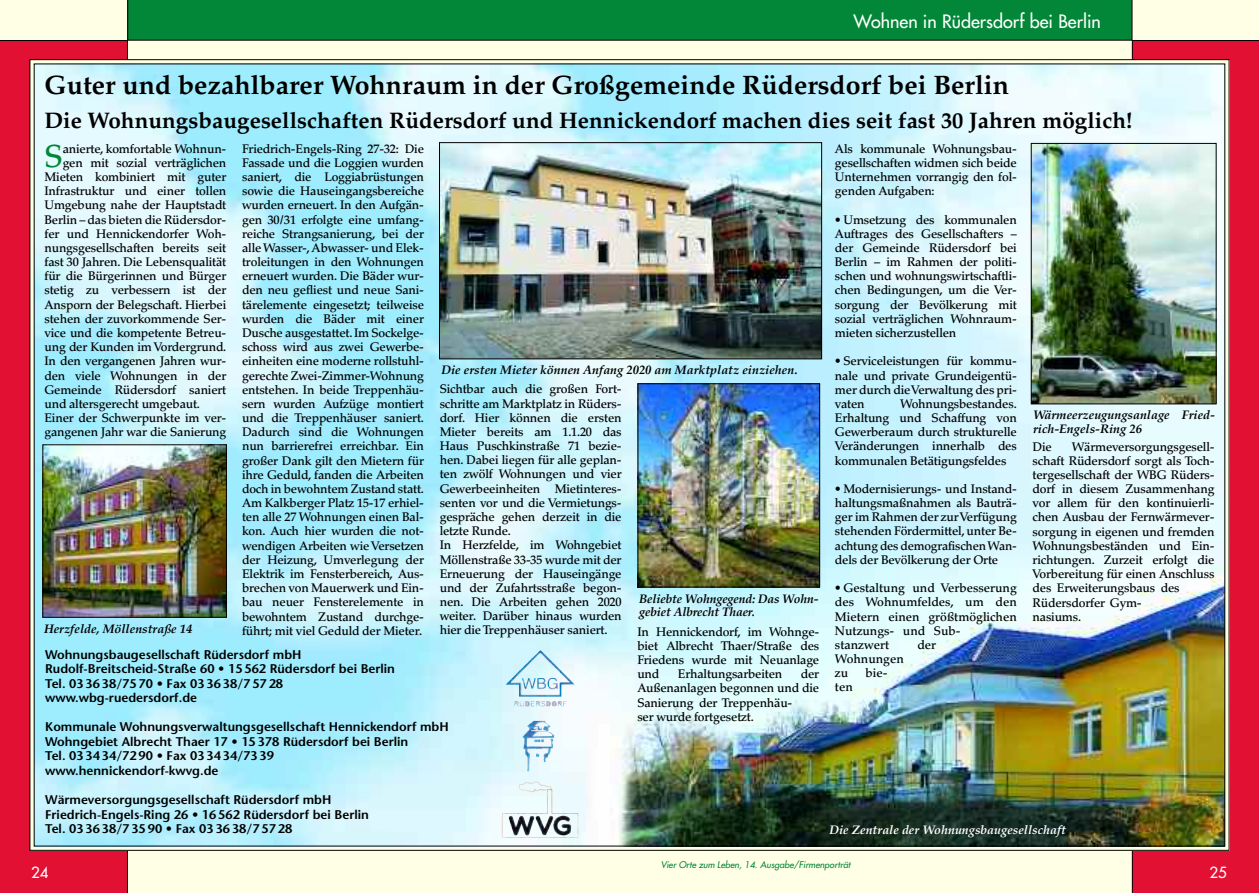
<style>
.page{position:relative;width:1259px;height:893px;background:#fff}
.page>*{position:absolute;margin:0;border:0;box-sizing:border-box;transform-origin:0 0}
.t1{font:500 31.8px "Palatino";color:#018737}
.t2{font:700 26.7px "Palatino";color:#000}
.t3{font:700 22.5px "Palatino";color:#000}
.t4{font:18px "Futura";color:#fff}
.t5{font:15px "Futura";color:#fff}
.t6{font:600 12.6px/14.5px "Stone Sans";color:#000}
.t7{font:500 12.45px/14.1px "Palatino";letter-spacing:-.015em;color:#000;text-align:justify}
.t8{font:italic 700 12.45px/13.8px "Palatino";color:#000}
.t9{font:italic 700 12.45px "Palatino";color:#fff}
.t10{font:italic 9px "Futura";color:#018737}
</style>
<div class="page">
<div style="left:0;top:0;width:642px;height:893px;background:#ffffe6"></div>
<div style="left:617px;top:0;width:642px;height:893px;background:#ffffe6"></div>
<div style="left:128px;top:0;width:1004px;height:40px;background:#018737"></div>
<svg style="left:1132px;top:40px;width:127px;height:853px"></svg>
<svg style="left:0;top:40px;width:128px;height:853px"></svg>
<img style="left:36px;top:66px;width:1187px;height:778px">
<img style="left:639px;top:385px;width:179px;height:200px">
<div style="left:637px;top:383px;width:183px;height:204px;border:1px solid #000"></div>
<img style="left:1033px;top:145px;width:181px;height:257px">
<div style="left:1031px;top:143px;width:185px;height:261px;border:1px solid #000"></div>
<img style="left:45px;top:446px;width:180px;height:170px">
<div style="left:43px;top:444px;width:184px;height:174px;border:1px solid #000"></div>
<img style="left:441px;top:144px;width:379px;height:213px">
<div style="left:439px;top:142px;width:383px;height:217px;border:1px solid #000"></div>
<img style="left:505px;top:650px;width:70px;height:47px">
<img style="left:501px;top:781px;width:77px;height:57px">
<img style="left:524px;top:726px;width:30px;height:46px">
<h3 class="t4" style="left:853px;top:14px;width:249px">Wohnen in Rüdersdorf bei Berlin</h3>
<h2 class="t2" style="left:44px;top:74px;width:966px">Guter und bezahlbarer Wohnraum in der Großgemeinde Rüdersdorf bei Berlin</h2>
<h3 class="t3" style="left:44px;top:112px;width:1089px">Die Wohnungsbaugesellschaften Rüdersdorf und Hennickendorf machen dies seit fast 30 Jahren möglich!</h3>
<p class="t7" style="left:242px;top:143px;width:183px">Friedrich-Engels-Ring 27-32: Die Fassade und die Loggien wurden saniert, die Loggiabrüstungen sowie die Hauseingangsbereiche wurden erneuert. In den Aufgän&shy;gen 30/31 erfolgte eine umfang&shy;reiche Strangsanierung, bei der alle Wasser-, Abwasser- und Elek&shy;troleitungen in den Wohnungen erneuert wurden. Die Bäder wur&shy;den neu gefliest und neue Sani&shy;tärelemente eingesetzt; teilweise wurden die Bäder mit einer Dusche ausgestattet. Im Sockelge&shy;schoss wird aus zwei Gewerbe&shy;einheiten eine moderne rollstuhl&shy;gerechte Zwei-Zimmer-Wohnung entstehen. In beide Treppenhäu&shy;sern wurden Aufzüge montiert und die Treppenhäuser saniert.<br>Dadurch sind die Wohnungen nun barrierefrei erreichbar. Ein großer Dank gilt den Mietern für ihre Geduld, fanden die Arbeiten doch in bewohntem Zustand statt.<br>Am Kalkberger Platz 15-17 erhiel&shy;ten alle 27 Wohnungen einen Bal&shy;kon. Auch hier wurden die not&shy;wendigen Arbeiten wie Versetzen der Heizung, Umverlegung der Elektrik im Fensterbereich, Aus&shy;brechen von Mauerwerk und Ein&shy;bau neuer Fensterelemente in bewohntem Zustand durchge&shy;führt; mit viel Geduld der Mieter.</p>
<h1 class="t1" style="left:44px;top:144px;width:20px">S</h1>
<p class="t7" style="left:63px;top:143px;width:165px">anierte, komfortable Wohnun-</p>
<p class="t7" style="left:63px;top:157px;width:165px">gen mit sozial verträglichen</p>
<p class="t7" style="left:44px;top:171px;width:183px">Mieten kombiniert mit guter</p>
<p class="t7" style="left:44px;top:185px;width:183px">Infrastruktur und einer tollen</p>
<p class="t7" style="left:44px;top:199px;width:183px">Umgebung nahe der Hauptstadt</p>
<p class="t7" style="left:44px;top:214px;width:183px">Berlin – das bieten die Rüdersdor-</p>
<p class="t7" style="left:44px;top:228px;width:183px">fer und Hennickendorfer Woh-</p>
<p class="t7" style="left:44px;top:242px;width:183px">nungsgesellschaften bereits seit</p>
<p class="t7" style="left:44px;top:256px;width:183px">fast 30 Jahren. Die Lebensqualität</p>
<p class="t7" style="left:44px;top:270px;width:183px">für die Bürgerinnen und Bürger</p>
<p class="t7" style="left:44px;top:285px;width:183px">stetig zu verbessern ist der</p>
<p class="t7" style="left:44px;top:299px;width:183px">Ansporn der Belegschaft. Hierbei</p>
<p class="t7" style="left:44px;top:313px;width:183px">stehen der zuvorkommende Ser-</p>
<p class="t7" style="left:44px;top:327px;width:183px">vice und die kompetente Betreu-</p>
<p class="t7" style="left:44px;top:341px;width:183px">ung der Kunden im Vordergrund.</p>
<p class="t7" style="left:44px;top:355px;width:183px">In den vergangenen Jahren wur-</p>
<p class="t7" style="left:44px;top:370px;width:183px">den viele Wohnungen in der</p>
<p class="t7" style="left:44px;top:384px;width:183px">Gemeinde Rüdersdorf saniert</p>
<p class="t7" style="left:44px;top:398px;width:157px">und altersgerecht umgebaut.</p>
<p class="t7" style="left:44px;top:412px;width:183px">Einer der Schwerpunkte im ver-</p>
<p class="t7" style="left:44px;top:426px;width:183px">gangenen Jahr war die Sanierung</p>
<p class="t8" style="left:441px;top:365px;width:357px">Die ersten Mieter können Anfang 2020 am Marktplatz einziehen.</p>
<p class="t7" style="left:440px;top:383px;width:183px;text-align:left">Sichtbar auch die großen Fort&shy;schritte am Marktplatz in Rüders&shy;dorf. Hier können die ersten<br>Mieter bereits am 1.1.20 das<br>Haus Puschkinstraße 71 bezie&shy;hen. Dabei liegen für alle geplan&shy;ten zwölf Wohnungen und vier<br>Gewerbeeinheiten Mietinteres&shy;senten vor und die Vermietungs&shy;gespräche gehen derzeit in die letzte Runde.<br>In Herzfelde, im Wohngebiet<br>Möllenstraße 33-35 wurde mit der<br>Erneuerung der Hauseingänge und der Zufahrtsstraße begon&shy;nen. Die Arbeiten gehen 2020 weiter. Darüber hinaus wurden hier die Treppenhäuser saniert.</p>
<p class="t8" style="left:639px;top:593px;width:181px">Beliebte Wohngegend: Das Wohn&shy;gebiet Albrecht Thaer.</p>
<p class="t8" style="left:44px;top:623px;width:150px">Herzfelde, Möllenstraße 14</p>
<p class="t7" style="left:637px;top:626px;width:183px">In Hennickendorf, im Wohnge&shy;biet Albrecht Thaer/Straße des Friedens wurde mit Neuanlage und</p>
<p class="t6" style="left:45px;top:648px;width:351px">Wohnungsbaugesellschaft Rüdersdorf mbH Rudolf-Breitscheid-Straße 60 • 15 562 Rüdersdorf bei Berlin Tel. 03 36 38/75 70 • Fax 03 36 38/7 57 28 www.wbg-ruedersdorf.de</p>
<p class="t6" style="left:45px;top:721px;width:405px">Kommunale Wohnungsverwaltungsgesellschaft Hennickendorf mbH Wohngebiet Albrecht Thaer 17 • 15 378 Rüdersdorf bei Berlin<br>Tel. 03 34 34/72 90 • Fax 03 34 34/73 39 www.hennickendorf-kwvg.de</p>
<p class="t6" style="left:45px;top:794px;width:325px">Wärmeversorgungsgesellschaft Rüdersdorf mbH<br>Friedrich-Engels-Ring 26 • 16 562 Rüdersdorf bei Berlin<br>Tel. 03 36 38/7 35 90 • Fax 03 36 38/7 57 28</p>
<p class="t7" style="left:637px;top:668px;width:183px;text-align:left;text-indent:163px">der<br>Außenanlagen begonnen und die<br>Sanierung der Treppenhäu-<br>ser wurde fortgesetzt.</p>
<p class="t7" style="left:678px;top:668px;width:106px">Erhaltungsarbeiten</p>
<p class="t7" style="left:835px;top:143px;width:183px">Als kommunale Wohnungsbau&shy;gesellschaften widmen sich beide Unternehmen vorrangig den fol&shy;genden Aufgaben:</p>
<p class="t7" style="left:835px;top:214px;width:183px">• Umsetzung des kommunalen Auftrages des Gesellschafters – der Gemeinde Rüdersdorf bei Berlin – im Rahmen der politi&shy;schen und wohnungswirtschaftli&shy;chen Bedingungen, um die Ver&shy;sorgung der Bevölkerung mit sozial verträglichen Wohnraum&shy;mieten sicherzustellen</p>
<p class="t7" style="left:835px;top:355px;width:183px">• Serviceleistungen für kommu&shy;nale und private Grundeigentü&shy;mer durch die Verwaltung des pri&shy;vaten</p>
<p class="t7" style="left:835px;top:398px;width:183px;text-indent:65px">Wohnungsbestandes.<br>Erhaltung und Schaffung von Gewerberaum durch strukturelle Veränderungen innerhalb des kommunalen Betätigungsfeldes</p>
<p class="t7" style="left:835px;top:483px;width:183px">• Modernisierungs- und Instand&shy;haltungsmaßnahmen als Bauträ&shy;ger im Rahmen der zur Verfügung stehenden Fördermittel, unter Be&shy;achtung des demografischen Wan&shy;dels der Bevölkerung der Orte</p>
<p class="t7" style="left:835px;top:582px;width:183px;text-align:left">• Gestaltung und Verbesserung des Wohnumfeldes, um den<br>Mietern einen größtmöglichen<br>Nutzungs- und Sub&shy;stanzwert</p>
<p class="t7" style="left:917px;top:639px;width:20px">der</p>
<p class="t7" style="left:835px;top:653px;width:70px">Wohnungen zu</p>
<p class="t7" style="left:865px;top:667px;width:23px">bie-</p>
<p class="t7" style="left:835px;top:681px;width:19px">ten</p>
<p class="t8" style="left:1033px;top:409px;width:183px">Wärmeerzeugungsanlage Fried&shy;rich-Engels-Ring 26</p>
<p class="t7" style="left:1032px;top:441px;width:183px;text-align:left;text-indent:39px">Wärmeversorgungsgesell&shy;schaft Rüdersdorf sorgt als Toch&shy;tergesellschaft der WBG Rüders&shy;dorf in diesem Zusammenhang vor allem für den kontinuierli&shy;chen Ausbau der Fernwärmever&shy;sorgung in eigenen und fremden<br>Wohnungsbeständen und Ein&shy;richtungen. Zurzeit erfolgt die<br>Vorbereitung für einen Anschluss des Erweiterungsbaus des<br>Rüdersdorfer Gym-<br>nasiums.</p>
<p class="t7" style="left:1032px;top:441px;width:21px">Die</p>
<p class="t9" style="left:829px;top:825px;width:238px">Die Zentrale der Wohnungsbaugesellschaft</p>
<p class="t5" style="left:31px;top:866px;width:19px">24</p>
<p class="t10" style="left:661px;top:860px;width:191px">Vier Orte zum Leben, 14. Ausgabe/Firmenporträt</p>
<p class="t5" style="left:1209px;top:866px;width:19px">25</p>
</div>
